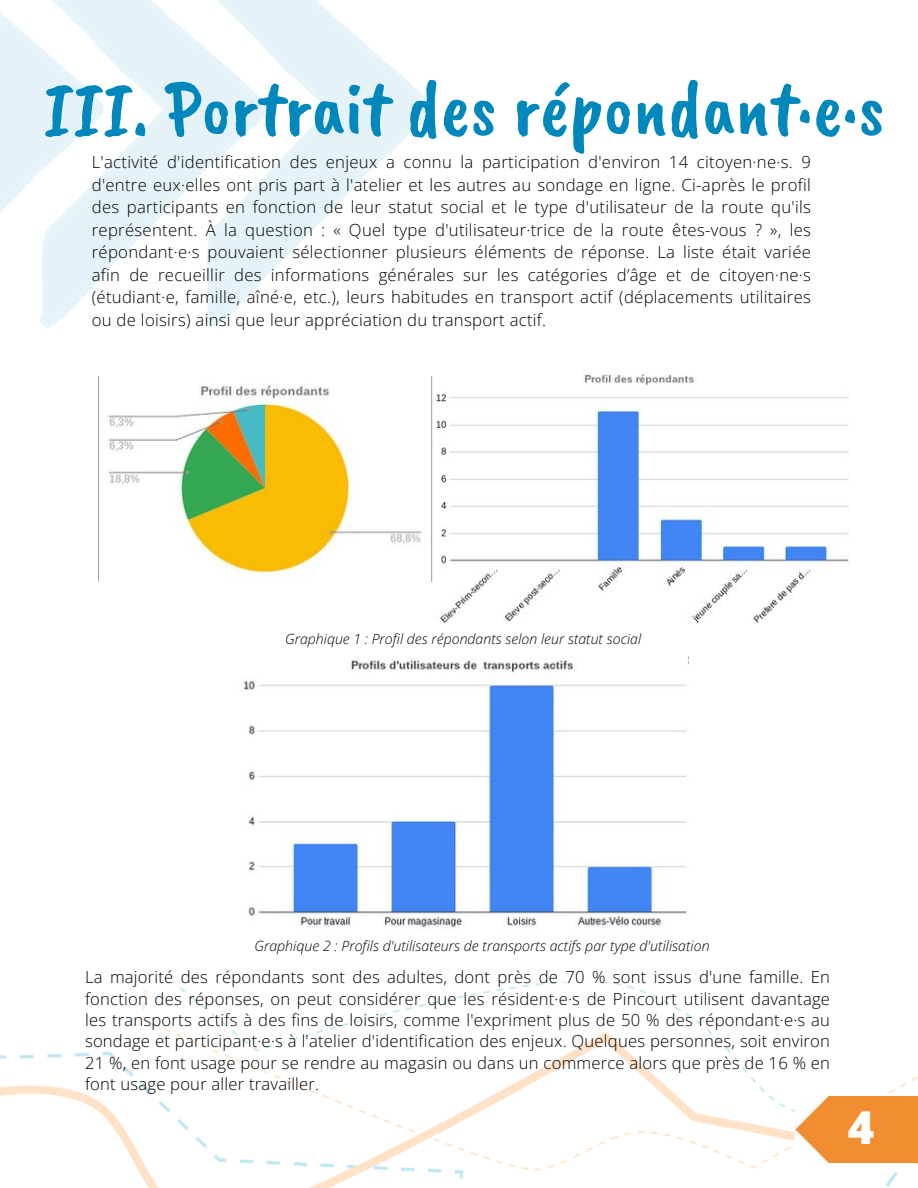
<style>
.page{position:relative;width:918px;height:1188px;background:#fff}
.page>*{position:absolute;margin:0;border:0;box-sizing:border-box;transform-origin:0 0}
.t1{font:78px "Caveat Brush";color:#0087bc}
.t2{font:800 45.45px "Open Sans";color:#fff}
.t3{font:300 16.65px/22.5px "Open Sans";letter-spacing:.015em;color:#000;text-align:justify}
.t4{font:italic 300 14.1px "Open Sans";color:#000}
</style>
<div class="page">
<img style="left:0;top:0;width:433px;height:328px">
<img style="left:0;top:983px;width:918px;height:205px">
<img style="left:795px;top:1096px;width:123px;height:67px">
<img style="left:431px;top:373px;width:418px;height:250px">
<img style="left:108px;top:377px;width:325px;height:205px">
<img style="left:243px;top:656px;width:446px;height:272px">
<p class="t1" style="left:44px;top:59px;width:842px">III. Portrait des répondant·e·s</p>
<p class="t3" style="left:92px;top:151px;width:721px">L'activité d'identification des enjeux a connu la participation d'environ 14 citoyen·ne·s. 9 d'entre eux·elles ont pris part à l'atelier et les autres au sondage en ligne. Ci-après le profil des participants en fonction de leur statut social et le type d'utilisateur de la route qu'ils représentent. À la question : « Quel type d'utilisateur·trice de la route êtes-vous ? », les répondant·e·s pouvaient sélectionner plusieurs éléments de réponse. La liste était variée afin de recueillir des informations générales sur les catégories d’âge et de citoyen·ne·s (étudiant·e, famille, aîné·e, etc.), leurs habitudes en transport actif (déplacements utilitaires ou de loisirs) ainsi que leur appréciation du transport actif.</p>
<p class="t4" style="left:285px;top:629px;width:358px">Graphique 1 : Profil des répondants selon leur statut social</p>
<p class="t4" style="left:254px;top:936px;width:457px">Graphique 2 : Profils d'utilisateurs de transports actifs par type d'utilisation</p>
<p class="t3" style="left:85px;top:966px;width:747px;line-height:21.3px">La majorité des répondants sont des adultes, dont près de 70 % sont issus d'une famille. En fonction des réponses, on peut considérer que les résident·e·s de Pincourt utilisent davantage les transports actifs à des fins de loisirs, comme l'expriment plus de 50 % des répondant·e·s au sondage et participant·e·s à l'atelier d'identification des enjeux. Quelques personnes, soit environ 21 %, en font usage pour se rendre au magasin ou dans un commerce alors que près de 16 % en font usage pour aller travailler.</p>
<p class="t2" style="left:848px;top:1096px;width:28px">4</p>
</div>
